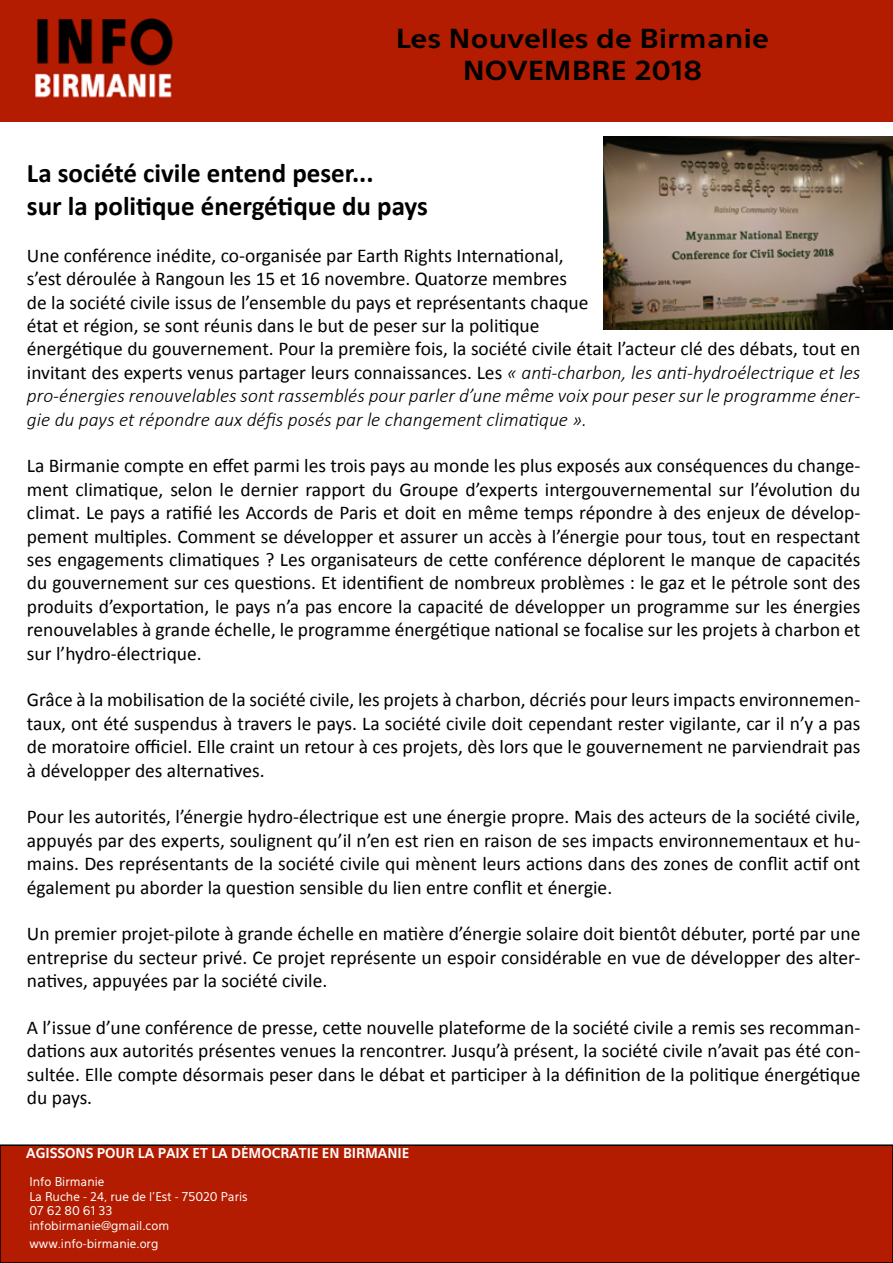
<style>
.page{position:relative;width:893px;height:1263px;background:#fff}
.page>*{position:absolute;margin:0;border:0;box-sizing:border-box;transform-origin:0 0}
.t1{font:700 27px/32.4px "Calibri";color:#000}
.t2{font:700 25.95px/32.4px "Eau Sans";color:#000;text-align:center;scale:1.14 1}
.t3{font:19.5px/23.4px "Calibri";color:#000;text-align:justify}
.t4{font:700 13.5px "Eau Sans";color:#fff}
.t5{font:12px/14.4px "Eau Sans";color:#fff}
.s1{font-weight:300;font-style:italic}
</style>
<div class="page">
<div style="left:0;top:1145px;width:893px;height:118px;background:#b31c01"></div>
<div style="left:0;top:1144px;width:893px;height:119px;border:2px solid #000"></div>
<div style="left:0;top:0;width:893px;height:122px;background:#b31c00"></div>
<img style="left:604px;top:137px;width:289px;height:193px">
<h2 class="t2" style="left:396px;top:22px;width:329px">Les Nouvelles de Birmanie<br>NOVEMBRE 2018</h2>
<h1 class="t1" style="left:27px;top:156px;width:402px">La société civile entend peser...<br>sur la politique énergétique du pays</h1>
<p class="t3" style="left:27px;top:243px;width:835px;text-align:left">Une conférence inédite, co-organisée par Earth Rights International,<br>s’est déroulée à Rangoun les 15 et 16 novembre. Quatorze membres<br>de la société civile issus de l’ensemble du pays et représentants chaque<br>état et région, se sont réunis dans le but de peser sur la politique<br>énergétique du gouvernement. Pour la première fois, la société civile était l’acteur clé des débats, tout en invitant des experts venus partager leurs connaissances. Les <span class="s1">« anti-charbon, les anti-hydroélectrique et les pro-énergies renouvelables sont rassemblés pour parler d’une même voix pour peser sur le programme éner&shy;gie du pays et répondre aux défis posés par le changement climatique ».</span></p>
<p class="t3" style="left:27px;top:454px;width:835px">La Birmanie compte en effet parmi les trois pays au monde les plus exposés aux conséquences du change&shy;ment climatique, selon le dernier rapport du Groupe d’experts intergouvernemental sur l’évolution du climat. Le pays a ratifié les Accords de Paris et doit en même temps répondre à des enjeux de dévelop&shy;pement multiples. Comment se développer et assurer un accès à l’énergie pour tous, tout en respectant ses engagements climatiques ? Les organisateurs de cette conférence déplorent le manque de capacités du gouvernement sur ces questions. Et identifient de nombreux problèmes : le gaz et le pétrole sont des produits d’exportation, le pays n’a pas encore la capacité de développer un programme sur les énergies renouvelables à grande échelle, le programme énergétique national se focalise sur les projets à charbon et sur l’hydro-électrique.</p>
<p class="t3" style="left:27px;top:688px;width:835px">Grâce à la mobilisation de la société civile, les projets à charbon, décriés pour leurs impacts environnemen&shy;taux, ont été suspendus à travers le pays. La société civile doit cependant rester vigilante, car il n’y a pas de moratoire officiel. Elle craint un retour à ces projets, dès lors que le gouvernement ne parviendrait pas à développer des alternatives.</p>
<p class="t3" style="left:27px;top:805px;width:835px">Pour les autorités, l’énergie hydro-électrique est une énergie propre. Mais des acteurs de la société civile, appuyés par des experts, soulignent qu’il n’en est rien en raison de ses impacts environnementaux et hu&shy;mains. Des représentants de la société civile qui mènent leurs actions dans des zones de conflit actif ont également pu aborder la question sensible du lien entre conflit et énergie.</p>
<p class="t3" style="left:27px;top:922px;width:835px">Un premier projet-pilote à grande échelle en matière d’énergie solaire doit bientôt débuter, porté par une entreprise du secteur privé. Ce projet représente un espoir considérable en vue de développer des alter&shy;natives, appuyées par la société civile.</p>
<p class="t3" style="left:27px;top:1015px;width:835px">A l’issue d’une conférence de presse, cette nouvelle plateforme de la société civile a remis ses recomman&shy;dations aux autorités présentes venues la rencontrer. Jusqu’à présent, la société civile n’avait pas été con&shy;sultée. Elle compte désormais peser dans le débat et participer à la définition de la politique énergétique du pays.</p>
<p class="t4" style="left:26px;top:1145px;width:385px">AGISSONS POUR LA PAIX ET LA DÉMOCRATIE EN BIRMANIE</p>
<p class="t5" style="left:29px;top:1175px;width:220px">Info Birmanie<br>La Ruche - 24, rue de l’Est - 75020 Paris<br>07 62 80 61 33 infobirmanie@gmail.com</p>
<p class="t5" style="left:29px;top:1236px;width:131px">www.info-birmanie.org</p>
</div>
